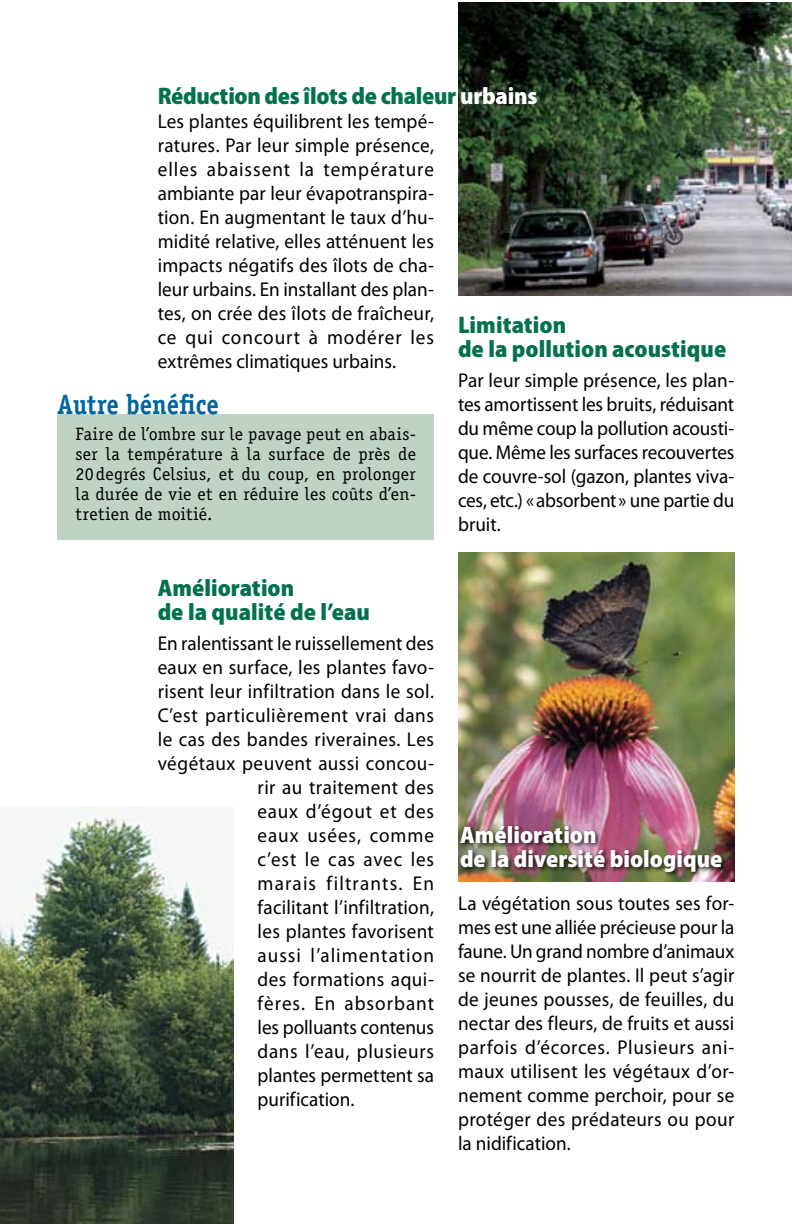
<style>
.page{position:relative;width:792px;height:1224px;background:#fff}
.page>*{position:absolute;margin:0;border:0;box-sizing:border-box;transform-origin:0 0}
.t1{font:700 28px "Officina Serif";color:#00649e;scale:.88 1}
.t2{font:900 semi-condensed 24px/24px "Myriad Pro";color:#02724d}
.t3{font:900 semi-condensed 24px/24px "Myriad Pro";color:#fff}
.t4{font:20px/24px "Myriad Pro";letter-spacing:.02em;color:#000;text-align:justify;scale:.96 1}
.t5{font:20px "Myriad Pro";color:#000;scale:.96 1}
.t6{font:20px "Myriad Pro";letter-spacing:.05em;color:#000;scale:.96 1}
.t7{font:20px "Myriad Pro";letter-spacing:.04em;color:#000;scale:.96 1}
.t8{font:20px "Myriad Pro";letter-spacing:-.005em;color:#000;scale:.96 1}
.t9{font:20px "Myriad Pro";letter-spacing:.06em;color:#000;scale:.96 1}
.t10{font:20px "Myriad Pro";letter-spacing:.045em;color:#000;scale:.96 1}
.t11{font:18px/20px "Officina Serif";letter-spacing:.015em;color:#000;text-align:justify}
.s1{color:#fff}
</style>
<div class="page">
<img style="left:458px;top:2px;width:334px;height:294px">
<div style="left:58px;top:414px;width:376px;height:125px;background:#c0d2c4"></div>
<img style="left:0;top:806px;width:234px;height:418px">
<img style="left:458px;top:552px;width:276px;height:329px">
<div style="left:459px;top:824px;width:269px;height:54px;background:#000;opacity:.75"></div>
<p class="t2" style="left:158px;top:84px;width:381px">Réduction des îlots de chaleur <span class="s1">urbains</span></p>
<p class="t4" style="left:158px;top:109px;width:289px">Les plantes équilibrent les tempé&shy;ratures. Par leur simple présence, elles abaissent la température ambiante par leur évapotranspira&shy;tion. En augmentant le taux d’hu&shy;midité relative, elles atténuent les impacts négatifs des îlots de cha&shy;leur urbains. En installant des plan&shy;tes, on crée des îlots de fraîcheur, ce qui concourt à modérer les extrêmes climatiques urbains.</p>
<h1 class="t1" style="left:58px;top:387px;width:185px">Autre bénéfice</h1>
<p class="t11" style="left:76px;top:424px;width:342px">Faire de l’ombre sur le pavage peut en abais&shy;ser la température à la surface de près de 20degrés Celsius, et du coup, en prolonger la durée de vie et en réduire les coûts d’en&shy;tretien de moitié.</p>
<p class="t2" style="left:158px;top:576px;width:214px">Amélioration<br>de la qualité de l’eau</p>
<p class="t5" style="left:158px;top:631px;width:289px">En ralentissant le ruissellement des</p>
<p class="t4" style="left:158px;top:655px;width:289px">eaux en surface, les plantes favo-</p>
<p class="t4" style="left:158px;top:679px;width:289px">risent leur infiltration dans le sol.</p>
<p class="t4" style="left:158px;top:703px;width:289px">C’est particulièrement vrai dans</p>
<p class="t4" style="left:158px;top:727px;width:289px">le cas des bandes riveraines. Les</p>
<p class="t4" style="left:158px;top:751px;width:289px">végétaux peuvent aussi concou-</p>
<p class="t4" style="left:258px;top:775px;width:185px">rir au traitement des</p>
<p class="t7" style="left:258px;top:799px;width:185px">eaux d’égout et des</p>
<p class="t10" style="left:258px;top:823px;width:185px">eaux usées, comme</p>
<p class="t7" style="left:258px;top:847px;width:185px">c’est le cas avec les</p>
<p class="t9" style="left:258px;top:871px;width:185px">marais filtrants. En</p>
<p class="t4" style="left:258px;top:895px;width:185px">facilitant l’infiltration,</p>
<p class="t4" style="left:258px;top:919px;width:185px">les plantes favorisent</p>
<p class="t6" style="left:258px;top:943px;width:185px">aussi l’alimentation</p>
<p class="t4" style="left:258px;top:967px;width:185px">des formations aqui-</p>
<p class="t6" style="left:258px;top:991px;width:185px">fères. En absorbant</p>
<p class="t8" style="left:258px;top:1015px;width:185px">les polluants contenus</p>
<p class="t4" style="left:258px;top:1039px;width:185px">dans l’eau, plusieurs</p>
<p class="t5" style="left:258px;top:1063px;width:185px">plantes permettent sa</p>
<p class="t5" style="left:258px;top:1087px;width:102px">purification.</p>
<p class="t2" style="left:458px;top:313px;width:270px">Limitation<br>de la pollution acoustique</p>
<p class="t4" style="left:458px;top:368px;width:289px">Par leur simple présence, les plan&shy;tes amortissent les bruits, réduisant du même coup la pollution acousti&shy;que. Même les surfaces recouvertes de couvre-sol (gazon, plantes viva&shy;ces, etc.) «absorbent» une partie du bruit.</p>
<p class="t3" style="left:460px;top:823px;width:264px">Amélioration<br>de la diversité biologique</p>
<p class="t4" style="left:458px;top:891px;width:289px">La végétation sous toutes ses for&shy;mes est une alliée précieuse pour la faune. Un grand nombre d’animaux se nourrit de plantes. Il peut s’agir de jeunes pousses, de feuilles, du nectar des fleurs, de fruits et aussi parfois d’écorces. Plusieurs ani&shy;maux utilisent les végétaux d’or&shy;nement comme perchoir, pour se protéger des prédateurs ou pour la nidification.</p>
</div>
